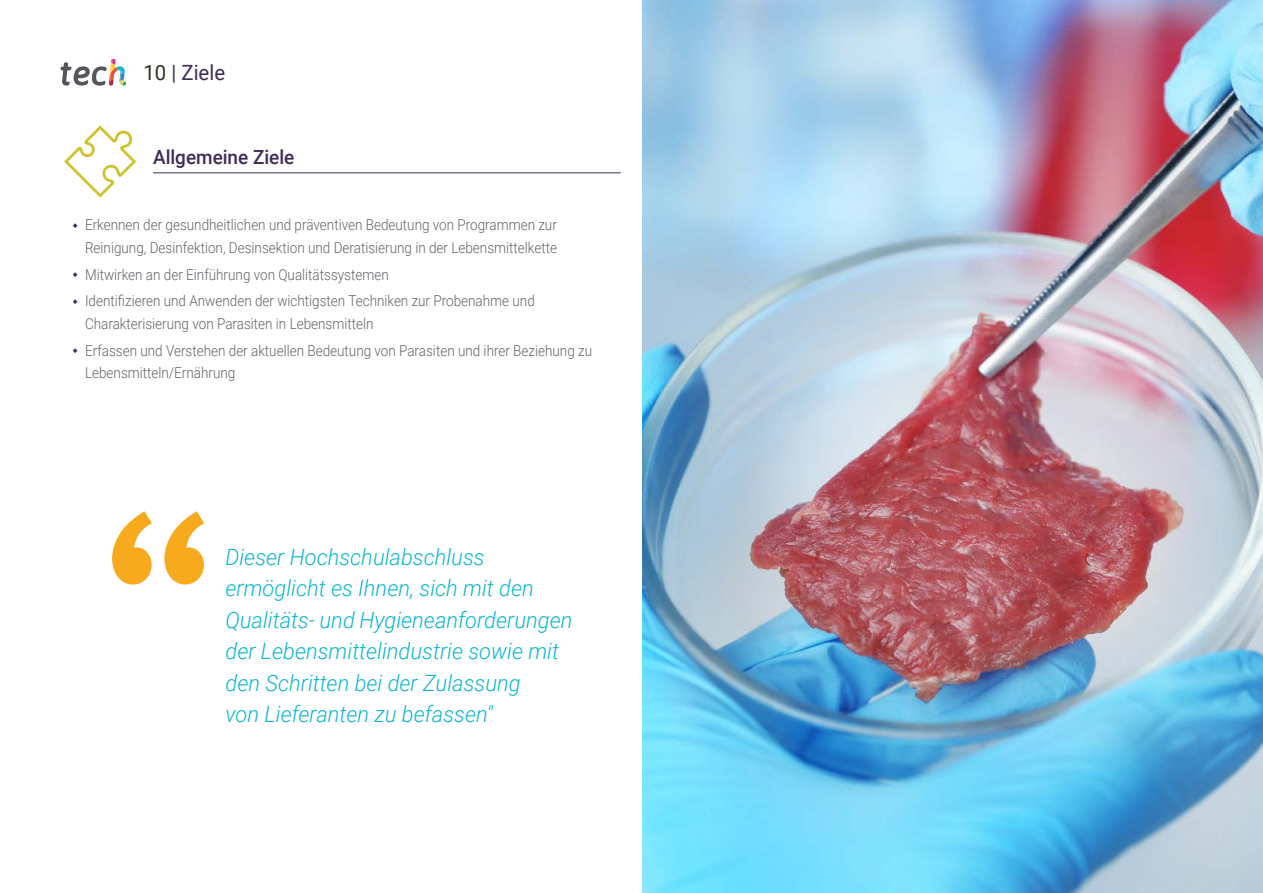
<style>
.page{position:relative;width:1263px;height:893px;background:#fff}
.page>*{position:absolute;margin:0;border:0;box-sizing:border-box;transform-origin:0 0}
.t1{font:italic 300 22.5px/31.5px "Roboto";color:#0fb6cf}
.t2{font:21px "Roboto";color:#3f2b56}
.t3{font:500 19.5px "Roboto";color:#3f2b56}
.t4{font:300 15px/26.7px "Roboto";color:#61646a;scale:.9 1}
.s1{color:#312e20}
</style>
<div class="page">
<hr style="left:153px;top:172px;width:468px;height:1px;background:#3f2b56">
<svg style="left:64px;top:125px;width:72px;height:73px"></svg>
<svg style="left:61px;top:59px;width:65px;height:27px"></svg>
<img style="left:642px;top:0;width:621px;height:893px">
<svg style="left:112px;top:511px;width:92px;height:74px"></svg>
<h2 class="t2" style="left:144px;top:57px;width:83px"><span class="s1">10</span> | Ziele</h2>
<h3 class="t3" style="left:153px;top:144px;width:143px">Allgemeine Ziele</h3>
<p class="t4" style="left:85px;top:213px;width:526px;line-height:22.5px">Erkennen der gesundheitlichen und präventiven Bedeutung von Programmen zur<br>Reinigung, Desinfektion, Desinsektion und Deratisierung in der Lebensmittelkette</p>
<p class="t4" style="left:85px;top:260px;width:501px">Mitwirken an der Einführung von Qualitätssystemen<br>Identifizieren und Anwenden der wichtigsten Techniken zur Probenahme und</p>
<p class="t4" style="left:85px;top:309px;width:565px">Charakterisierung von Parasiten in Lebensmitteln<br>Erfassen und Verstehen der aktuellen Bedeutung von Parasiten und ihrer Beziehung zu</p>
<p class="t4" style="left:85px;top:359px;width:169px">Lebensmitteln/Ernährung</p>
<h1 class="t1" style="left:225px;top:540px;width:349px">Dieser Hochschulabschluss ermöglicht es Ihnen, sich mit den Qualitäts- und Hygieneanforderungen der Lebensmittelindustrie sowie mit den Schritten bei der Zulassung<br>von Lieferanten zu befassen"</h1>
</div>
